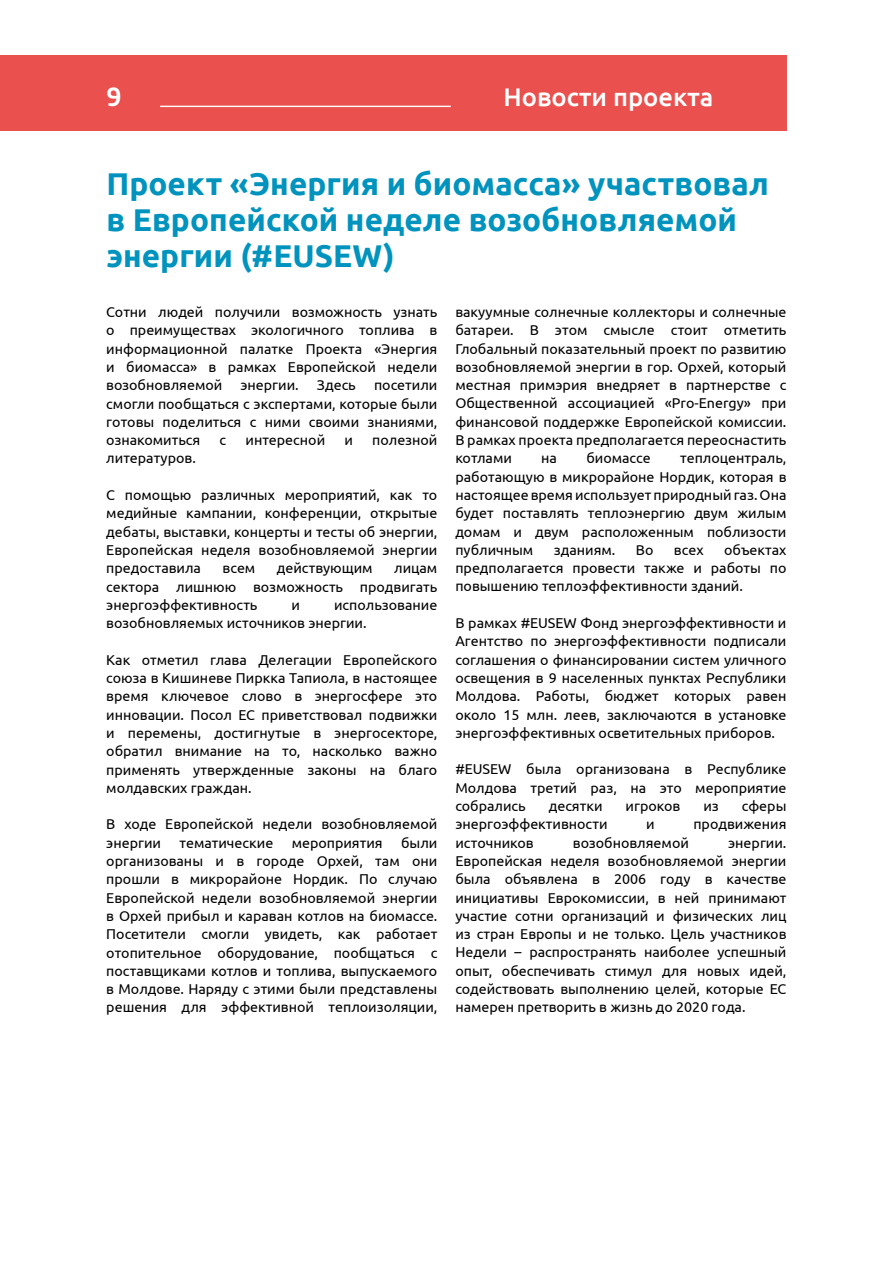
<style>
.page{position:relative;width:893px;height:1263px;background:#fff}
.page>*{position:absolute;margin:0;border:0;box-sizing:border-box;transform-origin:0 0}
.t1{font:700 31.5px/36px "Ubuntu";letter-spacing:.005em;color:#0093be}
.t2{font:500 27px "Dobra";color:#fff}
.t3{font:500 25.5px "Ubuntu";color:#fff}
.t4{font:14.25px/18.3px "Ubuntu";color:#000;text-align:justify}
</style>
<div class="page">
<div style="left:0;top:55px;width:786px;height:75px;background:#e9504e"></div>
<hr style="left:160px;top:106px;width:291px;height:1px;background:#fff">
<h2 class="t2" style="left:106px;top:81px;width:17px">9</h2>
<h3 class="t3" style="left:503px;top:81px;width:211px">Новости проекта</h3>
<h1 class="t1" style="left:106px;top:165px;width:664px">Проект «Энергия и биомасса» участвовал в Европейской неделе возобновляемой энергии (#EUSEW)</h1>
<p class="t4" style="left:106px;top:302px;width:333px">Сотни людей получили возможность узнать о преимуществах экологичного топлива в информационной палатке Проекта «Энергия и биомасса» в рамках Европейской недели возобновляемой</p>
<p class="t4" style="left:240px;top:376px;width:60px">энергии.</p>
<p class="t4" style="left:317px;top:376px;width:40px">Здесь</p>
<p class="t4" style="left:106px;top:376px;width:333px;text-indent:268px">посетили смогли пообщаться с экспертами, которые были готовы поделиться с ними своими знаниями, ознакомиться</p>
<p class="t4" style="left:220px;top:430px;width:8px">с</p>
<p class="t4" style="left:245px;top:430px;width:81px">интересной</p>
<p class="t4" style="left:344px;top:430px;width:10px">и</p>
<p class="t4" style="left:372px;top:430px;width:67px">полезной</p>
<p class="t4" style="left:106px;top:449px;width:91px">литературов.</p>
<p class="t4" style="left:106px;top:485px;width:333px">С помощью различных мероприятий, как то медийные кампании, конференции, открытые дебаты, выставки, концерты и тесты об энергии, Европейская неделя возобновляемой энергии предоставила</p>
<p class="t4" style="left:223px;top:559px;width:34px">всем</p>
<p class="t4" style="left:277px;top:559px;width:97px">действующим</p>
<p class="t4" style="left:106px;top:559px;width:333px;text-indent:288px">лицам сектора лишнюю возможность продвигать энергоэффективность</p>
<p class="t4" style="left:106px;top:595px;width:333px;text-indent:228px">использование возобновляемых источников энергии.</p>
<p class="t4" style="left:106px;top:650px;width:333px">Как отметил глава Делегации Европейского союза в Кишиневе Пиркка Тапиола, в настоящее время ключевое слово в энергосфере это инновации. Посол ЕС приветствовал подвижки и перемены, достигнутые в энергосекторе, обратил внимание на то, насколько важно применять утвержденные законы на благо молдавских граждан.</p>
<p class="t4" style="left:106px;top:815px;width:333px">В ходе Европейской недели возобновляемой энергии</p>
<p class="t4" style="left:292px;top:595px;width:10px">и</p>
<p class="t4" style="left:106px;top:833px;width:333px;text-indent:295px">были организованы и в городе Орхей, там они прошли в микрорайоне Нордик. По случаю Европейской недели возобновляемой энергии в Орхей прибыл и караван котлов на биомассе.<br>Посетители смогли увидеть, как работает отопительное оборудование, пообщаться с поставщиками котлов и топлива, выпускаемого в Молдове. Наряду с этими были представлены решения для эффективной теплоизоляции,</p>
<p class="t4" style="left:179px;top:833px;width:95px">тематические</p>
<p class="t4" style="left:292px;top:833px;width:93px">мероприятия</p>
<p class="t4" style="left:455px;top:302px;width:333px">вакуумные солнечные коллекторы и солнечные батареи. В этом смысле стоит отметить Глобальный показательный проект по развитию возобновляемой энергии в гор. Орхей, который местная примэрия внедряет в партнерстве с Общественной ассоциацией «Pro-Energy» при финансовой поддержке Европейской комиссии.<br>В рамках проекта предполагается переоснастить котлами</p>
<p class="t4" style="left:541px;top:449px;width:17px">на</p>
<p class="t4" style="left:586px;top:449px;width:66px">биомассе</p>
<p class="t4" style="left:455px;top:449px;width:333px;text-indent:225px">теплоцентраль, работающую в микрорайоне Нордик, которая в настоящее время использует природный газ. Она будет поставлять теплоэнергию двум жилым домам и двум расположенным поблизости публичным</p>
<p class="t4" style="left:455px;top:540px;width:333px;text-indent:269px">объектах предполагается провести также и работы по повышению теплоэффективности зданий.</p>
<p class="t4" style="left:455px;top:613px;width:333px">В рамках #EUSEW Фонд энергоэффективности и Агентство по энергоэффективности подписали соглашения о финансировании систем уличного освещения в 9 населенных пунктах Республики Молдова. Работы, бюджет которых равен около 15 млн. леев, заключаются в установке энергоэффективных осветительных приборов.</p>
<p class="t4" style="left:455px;top:760px;width:333px">#EUSEW была организована в Республике Молдова третий раз, на это мероприятие собрались</p>
<p class="t4" style="left:554px;top:540px;width:63px">зданиям.</p>
<p class="t4" style="left:636px;top:540px;width:19px">Во</p>
<p class="t4" style="left:674px;top:540px;width:31px">всех</p>
<p class="t4" style="left:549px;top:796px;width:55px">десятки</p>
<p class="t4" style="left:626px;top:796px;width:56px">игроков</p>
<p class="t4" style="left:703px;top:796px;width:17px">из</p>
<p class="t4" style="left:742px;top:796px;width:46px">сферы</p>
<p class="t4" style="left:455px;top:815px;width:154px">энергоэффективности</p>
<p class="t4" style="left:646px;top:815px;width:10px">и</p>
<p class="t4" style="left:693px;top:815px;width:95px">продвижения</p>
<p class="t4" style="left:455px;top:833px;width:80px">источников</p>
<p class="t4" style="left:573px;top:833px;width:118px">возобновляемой</p>
<p class="t4" style="left:455px;top:833px;width:333px;text-indent:273px">энергии.<br>Европейская неделя возобновляемой энергии была объявлена в 2006 году в качестве инициативы Еврокомиссии, в ней принимают участие сотни организаций и физических лиц из стран Европы и не только. Цель участников Недели – распространять наиболее успешный опыт, обеспечивать стимул для новых идей, содействовать выполнению целей, которые ЕС намерен претворить в жизнь до 2020 года.</p>
</div>
